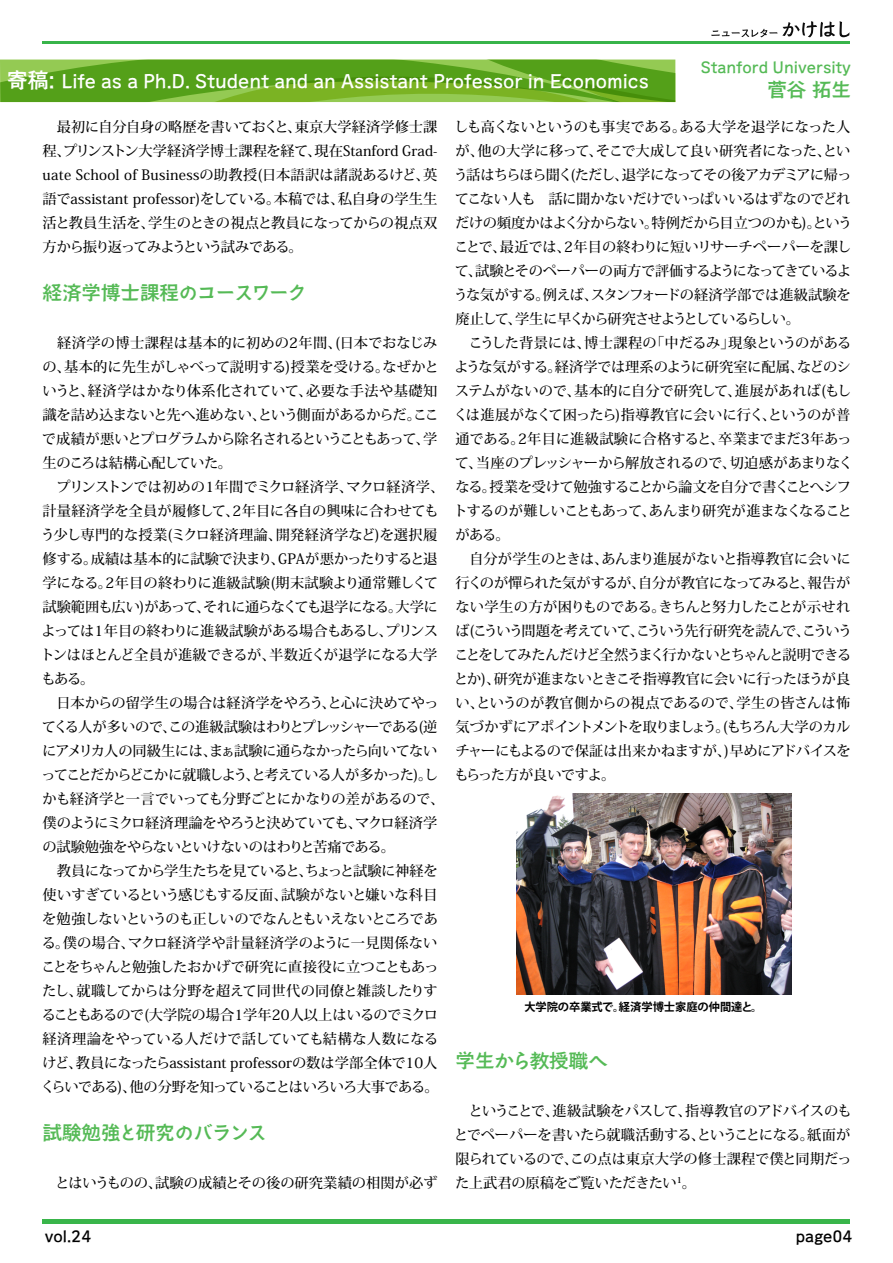
<style>
.page{position:relative;width:893px;height:1263px;background:#fff}
.page>*{position:absolute;margin:0;border:0;box-sizing:border-box;transform-origin:0 0}
.t1{font:19.5px "Aralet Std DB";letter-spacing:-.01em;color:#55ba56}
.t2{font:18px "Aralet Std DB";color:#fff}
.t3{font:15px "Aralet Std DB";color:#55ba56}
.t4{font:15px "Aralet Std DB";color:#000}
.t5{font:500 14.25px/24px "Koz Min Pro";letter-spacing:-.025em;color:#000;text-align:justify}
.t6{font:500 14.25px "Koz Min Pro";color:#000}
.t7{font:700 11.25px "Koz Go Pro";color:#000}
.s1{font-size:21px}
</style>
<div class="page">
<div style="left:43px;top:1219px;width:807px;height:5px;background:#39b54a"></div>
<hr style="left:43px;top:41px;width:807px;height:3px;background:#38b44a">
<svg style="left:711px;top:21px;width:138px;height:16px"></svg>
<svg style="left:0;top:60px;width:675px;height:42px;background:#64a924"></svg>
<img style="left:516px;top:793px;width:276px;height:201px">
<p class="t3" style="left:701px;top:58px;width:152px">Stanford University</p>
<p class="t2" style="left:7px;top:69px;width:644px"><span class="s1">寄稿:</span> Life as a Ph.D. Student and an Assistant Professor in Economics</p>
<h1 class="t1" style="left:767px;top:76px;width:85px">菅谷 拓生</h1>
<p class="t5" style="left:43px;top:114px;width:396px">　最初に自分自身の略歴を書いておくと、東京大学経済学修士課程、プリンストン大学経済学博士課程を経て、現在Stanford Grad&shy;uate School of Businessの助教授(日本語訳は諸説あるけど、英語でassistant professor)をしている。本稿では、私自身の学生生活と教員生活を、学生のときの視点と教員になってからの視点双方から振り返ってみようという試みである。</p>
<h1 class="t1" style="left:43px;top:279px;width:266px">経済学博士課程のコースワーク</h1>
<p class="t5" style="left:40px;top:330px;width:405px;text-align:left">　経済学の博士課程は基本的に初めの2年間、(日本でおなじみの、基本的に先生がしゃべって説明する)授業を受ける。なぜかというと、経済学はかなり体系化されていて、必要な手法や基礎知識を詰め込まないと先へ進めない、という側面があるからだ。ここで成績が悪いとプログラムから除名されるということもあって、学生のころは結構心配していた。<br>　プリンストンでは初めの1年間でミクロ経済学、マクロ経済学、計量経済学を全員が履修して、2年目に各自の興味に合わせてもう少し専門的な授業(ミクロ経済理論、開発経済学など)を選択履修する。成績は基本的に試験で決まり、GPAが悪かったりすると退学になる。2年目の終わりに進級試験(期末試験より通常難しくて試験範囲も広い)があって、それに通らなくても退学になる。大学によっては1年目の終わりに進級試験がある場合もあるし、プリンストンはほとんど全員が進級できるが、半数近くが退学になる大学もある。<br>　日本からの留学生の場合は経済学をやろう、と心に決めてやってくる人が多いので、この進級試験はわりとプレッシャーである(逆にアメリカ人の同級生には、まぁ試験に通らなかったら向いてないってことだからどこかに就職しよう、と考えている人が多かった)。しかも経済学と一言でいっても分野ごとにかなりの差があるので、僕のようにミクロ経済理論をやろうと決めていても、マクロ経済学の試験勉強をやらないといけないのはわりと苦痛である。<br>　教員になってから学生たちを見ていると、ちょっと試験に神経を使いすぎているという感じもする反面、試験がないと嫌いな科目を勉強しないというのも正しいのでなんともいえないところである。僕の場合、マクロ経済学や計量経済学のように一見関係ないことをちゃんと勉強したおかげで研究に直接役に立つこともあったし、就職してからは分野を超えて同世代の同僚と雑談したりすることもあるので(大学院の場合1学年20人以上はいるのでミクロ経済理論をやっている人だけで話していても結構な人数になるけど、教員になったらassistant professorの数は学部全体で10人くらいである)、他の分野を知っていることはいろいろ大事である。</p>
<h1 class="t1" style="left:43px;top:1119px;width:226px">試験勉強と研究のバランス</h1>
<p class="t6" style="left:43px;top:1172px;width:397px">　とはいうものの、試験の成績とその後の研究業績の相関が必ず</p>
<p class="t5" style="left:453px;top:114px;width:401px;text-align:left">しも高くないというのも事実である。ある大学を退学になった人が、他の大学に移って、そこで大成して良い研究者になった、という話はちらほら聞く(ただし、退学になってその後アカデミアに帰ってこない人も 話に聞かないだけでいっぱいいるはずなのでどれだけの頻度かはよく分からない。特例だから目立つのかも)。ということで、最近では、2年目の終わりに短いリサーチペーパーを課して、試験とそのペーパーの両方で評価するようになってきているような気がする。例えば、スタンフォードの経済学部では進級試験を廃止して、学生に早くから研究させようとしているらしい。<br>　こうした背景には、博士課程の「中だるみ」現象というのがあるような気がする。経済学では理系のように研究室に配属、などのシステムがないので、基本的に自分で研究して、進展があれば(もしくは進展がなくて困ったら)指導教官に会いに行く、というのが普通である。2年目に進級試験に合格すると、卒業までまだ3年あって、当座のプレッシャーから解放されるので、切迫感があまりなくなる。授業を受けて勉強することから論文を自分で書くことへシフトするのが難しいこともあって、あんまり研究が進まなくなることがある。<br>　自分が学生のときは、あんまり進展がないと指導教官に会いに行くのが憚られた気がするが、自分が教官になってみると、報告がない学生の方が困りものである。きちんと努力したことが示せれば(こういう問題を考えていて、こういう先行研究を読んで、こういうことをしてみたんだけど全然うまく行かないとちゃんと説明できるとか)、研究が進まないときこそ指導教官に会いに行ったほうが良い、というのが教官側からの視点であるので、学生の皆さんは怖気づかずにアポイントメントを取りましょう。(もちろん大学のカルチャーにもよるので保証は出来かねますが、)早めにアドバイスをもらった方が良いですよ。</p>
<p class="t7" style="left:524px;top:1000px;width:240px">大学院の卒業式で。経済学博士家庭の仲間達と。</p>
<h1 class="t1" style="left:455px;top:1047px;width:154px">学生から教授職へ</h1>
<p class="t5" style="left:454px;top:1098px;width:399px">　ということで、進級試験をパスして、指導教官のアドバイスのもとでペーパーを書いたら就職活動する、ということになる。紙面が限られているので、この点は東京大学の修士課程で僕と同期だった上武君の原稿をご覧いただきたい<sup>1</sup>。</p>
<p class="t4" style="left:45px;top:1226px;width:48px">vol.24</p>
<p class="t4" style="left:796px;top:1226px;width:58px">page04</p>
</div>
